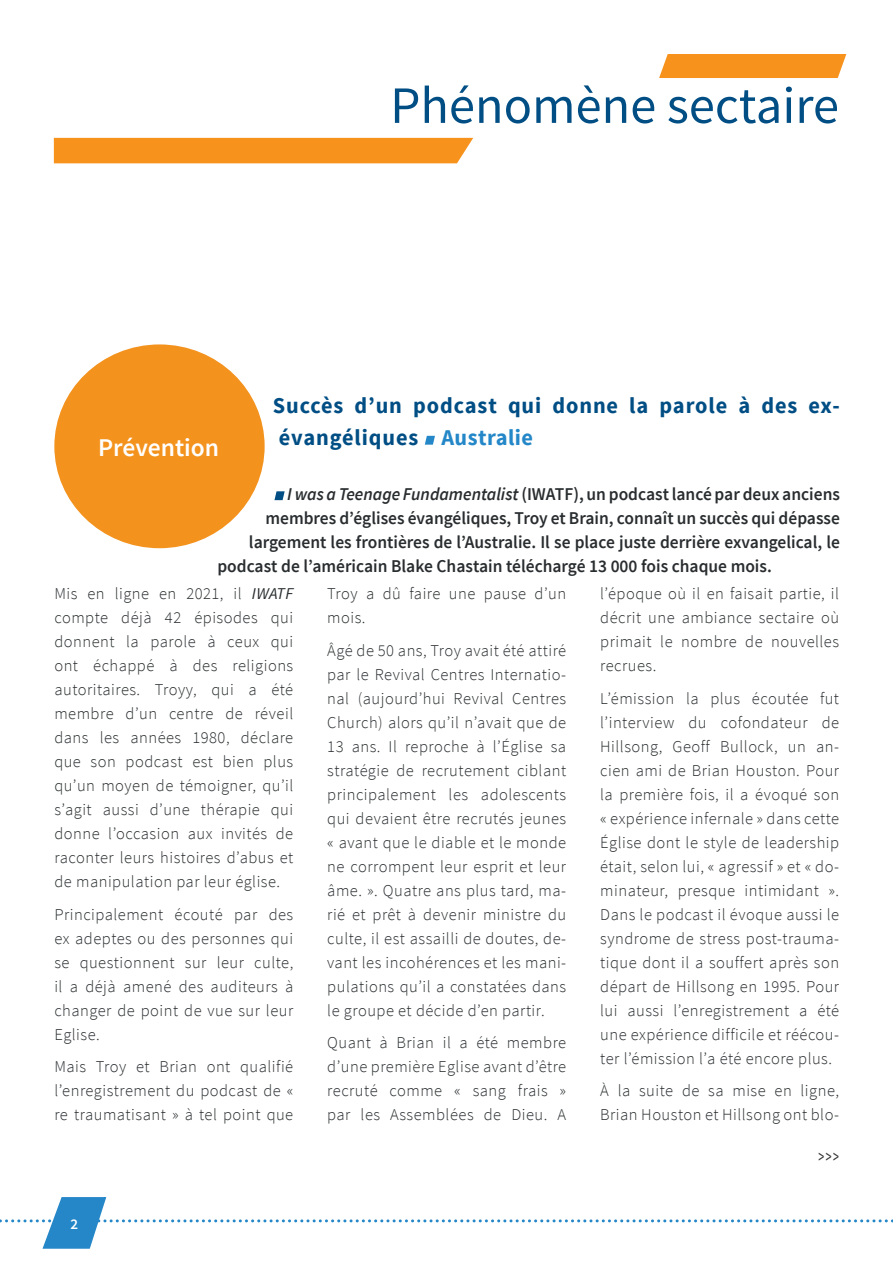
<style>
.page{position:relative;width:893px;height:1263px;background:#fff}
.page>*{position:absolute;margin:0;border:0;box-sizing:border-box;transform-origin:0 0}
.t1{font:52.5px "Source Sans Pro";color:#014e85}
.t2{font:600 25.5px "Source Sans Pro";color:#fff}
.t3{font:700 22.5px/31.5px "Source Sans Pro";letter-spacing:.04em;color:#014e85}
.t4{font:19.5px "Source Sans Pro";color:#333;scale:.6 1}
.t5{font:600 18px "Source Sans Pro";color:#292d2f}
.t6{font:300 16.5px/24px "Source Sans Pro";letter-spacing:.03em;color:#292d2f;text-align:justify}
.t7{font:600 15px "Source Sans Pro";color:#fff}
.s1{color:#2487c8}
.s2{font-style:italic}
.s3{font-weight:400;font-style:italic}
</style>
<div class="page">
<svg style="left:0;top:1197px;width:893px;height:52px"></svg>
<div style="left:54px;top:138px;width:419px;height:25px;background:#f7931d"></div>
<div style="left:659px;top:54px;width:187px;height:24px;background:#f7931d"></div>
<svg style="left:425px;top:436px;width:10px;height:9px"></svg>
<svg style="left:274px;top:491px;width:11px;height:9px"></svg>
<div style="left:54px;top:344px;width:211px;height:204px;background:#f3921d;border-radius:50%"></div>
<p class="t1" style="left:390px;top:73px;width:450px">Phénomène sectaire</p>
<p class="t3" style="left:273px;top:391px;width:568px">Succès d’un podcast qui donne la parole à des ex&shy;évangéliques <span class="s1">Australie</span></p>
<p class="t5" style="left:287px;top:483px;width:554px"><span class="s2">I was a Teenage Fundamentalist</span> (IWATF), un podcast lancé par deux anciens</p>
<p class="t5" style="left:265px;top:507px;width:576px">membres d’églises évangéliques, Troy et Brain, connaît un succès qui dépasse</p>
<p class="t5" style="left:249px;top:531px;width:593px">largement les frontières de l’Australie. Il se place juste derrière exvangelical, le</p>
<p class="t5" style="left:217px;top:555px;width:556px">podcast de l’américain Blake Chastain téléchargé 13 000 fois chaque mois.</p>
<p class="t2" style="left:98px;top:431px;width:123px">Prévention</p>
<p class="t6" style="left:54px;top:582px;width:240px">Mis en ligne en 2021, il <span class="s3">IWATF </span>compte déjà 42 épisodes qui donnent la parole à ceux qui ont échappé à des religions autoritaires. Troyy, qui a été membre d’un centre de réveil dans les années 1980, déclare que son podcast est bien plus qu’un moyen de témoigner, qu’il s’agit aussi d’une thérapie qui donne l’occasion aux invités de raconter leurs histoires d’abus et de manipulation par leur église.</p>
<p class="t6" style="left:54px;top:902px;width:240px">Principalement écouté par des ex adeptes ou des personnes qui se questionnent sur leur culte, il a déjà amené des auditeurs à changer de point de vue sur leur Eglise.</p>
<p class="t6" style="left:54px;top:1055px;width:240px">Mais Troy et Brian ont qualifié l’enregistrement du podcast de « re traumatisant » à tel point que</p>
<p class="t6" style="left:327px;top:582px;width:240px">Troy a dû faire une pause d’un mois.</p>
<p class="t6" style="left:327px;top:638px;width:240px">Âgé de 50 ans, Troy avait été attiré par le Revival Centres Internatio&shy;nal (aujourd’hui Revival Centres Church) alors qu’il n’avait que de 13 ans. Il reproche à l’Église sa stratégie de recrutement ciblant principalement les adolescents qui devaient être recrutés jeunes « avant que le diable et le monde ne corrompent leur esprit et leur âme. ». Quatre ans plus tard, ma&shy;rié et prêt à devenir ministre du culte, il est assailli de doutes, de&shy;vant les incohérences et les mani&shy;pulations qu’il a constatées dans le groupe et décide d’en partir.</p>
<p class="t6" style="left:327px;top:1031px;width:240px">Quant à Brian il a été membre d’une première Eglise avant d’être recruté comme « sang frais » par les Assemblées de Dieu. A</p>
<p class="t7" style="left:70px;top:1214px;width:9px">2</p>
<p class="t6" style="left:600px;top:582px;width:240px">l’époque où il en faisait partie, il décrit une ambiance sectaire où primait le nombre de nouvelles recrues.</p>
<p class="t6" style="left:600px;top:686px;width:240px">L’émission la plus écoutée fut l’interview du cofondateur de Hillsong, Geoff Bullock, un an&shy;cien ami de Brian Houston. Pour la première fois, il a évoqué son « expérience infernale » dans cette Église dont le style de leadership était, selon lui, « agressif » et « do&shy;minateur, presque intimidant ».<br>Dans le podcast il évoque aussi le syndrome de stress post-trauma&shy;tique dont il a souffert après son départ de Hillsong en 1995. Pour lui aussi l’enregistrement a été une expérience difficile et réécou&shy;ter l’émission l’a été encore plus.</p>
<p class="t6" style="left:600px;top:1079px;width:240px">À la suite de sa mise en ligne,<br>Brian Houston et Hillsong ont blo-</p>
<p class="t4" style="left:818px;top:1144px;width:36px">&gt;&gt;&gt;</p>
</div>
